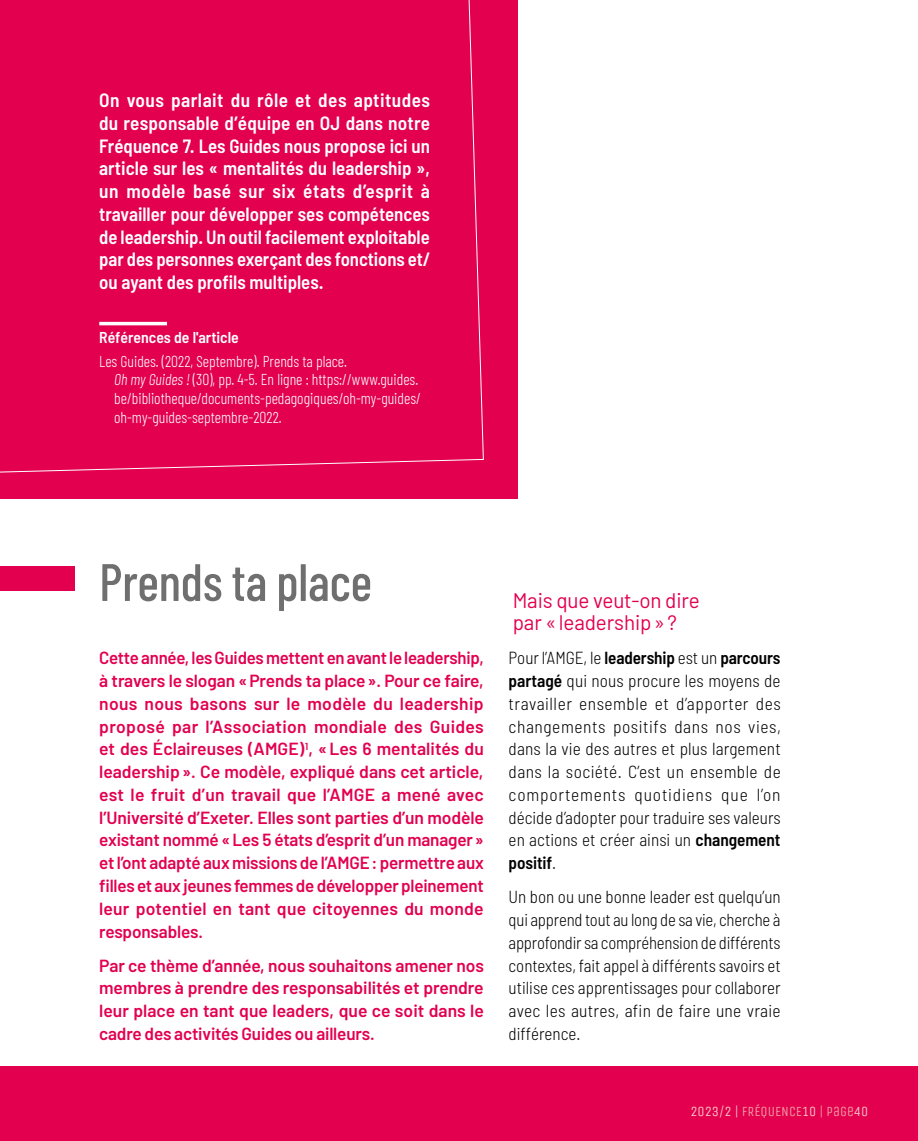
<style>
.page{position:relative;width:918px;height:1141px;background:#fff}
.page>*{position:absolute;margin:0;border:0;box-sizing:border-box;transform-origin:0 0}
.t1{font:500 52.5px "Barlow Condensed";letter-spacing:-.005em;color:#706f6f}
.t2{font:21px/22.8px "Barlow";letter-spacing:-.005em;color:#e2004f}
.t3{font:600 semi-condensed 19.25px/22.8px "Barlow";letter-spacing:-.005em;color:#fff;text-align:justify}
.t4{font:300 semi-condensed 17.5px/22.8px "Barlow";color:#000;text-align:justify}
.t5{font:600 17.5px/22.8px "Barlow";letter-spacing:-.005em;color:#e2004f;text-align:justify;scale:.96 1}
.t6{font:600 17.5px/22.8px "Barlow";letter-spacing:-.005em;color:#e2004f;text-align:justify}
.t7{font:300 15.75px/18.9px "Barlow Condensed";color:#fff}
.t8{font:600 semi-condensed 15.75px "Barlow";color:#fff}
.t9{font:14px "Unica One";color:#f19ba1}
.s1{font-style:italic}
.s2{font-weight:600}
.s3{color:#f7c6c8}
</style>
<div class="page">
<div style="left:0;top:1067px;width:918px;height:74px;background:#e2004f"></div>
<div style="left:0;top:566px;width:74px;height:25px;background:#e2004f"></div>
<div style="left:0;top:0;width:518px;height:498px;background:#e2004f"></div>
<svg style="left:0;top:0;width:484px;height:473px"></svg>
<p class="t3" style="left:99px;top:88px;width:332px">On vous parlait du rôle et des aptitudes du responsable d’équipe en OJ dans notre Fréquence 7. Les Guides nous propose ici un article sur les « mentalités du leadership », un modèle basé sur six états d’esprit à travailler pour développer ses compétences de leadership. Un outil facilement exploitable par des personnes exerçant des fonctions et/ ou ayant des profils multiples.</p>
<p class="t8" style="left:99px;top:327px;width:141px">Références de l'article</p>
<p class="t7" style="left:114px;top:350px;width:308px;text-indent:-15px">Les Guides. (2022, Septembre). Prends ta place.<br><span class="s1">Oh my Guides !</span> (30), pp. 4-5. En ligne : https://www.guides. be/bibliotheque/documents-pedagogiques/oh-my-guides/ oh-my-guides-septembre-2022.</p>
<h1 class="t1" style="left:99px;top:545px;width:274px">Prends ta place</h1>
<p class="t5" style="left:99px;top:645px;width:402px">Cette année, les Guides mettent en avant le leadership, à travers le slogan «Prends ta place». Pour ce faire, nous nous basons sur le modèle du leadership proposé par l’Association mondiale des Guides et des Éclaireuses (AMGE)<sup>1</sup>, «Les 6 mentalités du leadership». Ce modèle, expliqué dans cet article, est le fruit d’un travail que l’AMGE a mené avec l’Université d’Exeter. Elles sont parties d’un modèle existant nommé «Les 5 états d’esprit d’un manager» et l’ont adapté aux missions de l’AMGE: permettre aux filles et aux jeunes femmes de développer pleinement leur potentiel en tant que citoyennes du monde responsables.</p>
<p class="t6" style="left:99px;top:953px;width:386px">Par ce thème d’année, nous souhaitons amener nos membres à prendre des responsabilités et prendre leur place en tant que leaders, que ce soit dans le cadre des activités Guides ou ailleurs.</p>
<p class="t2" style="left:513px;top:587px;width:189px">Mais que veut-on dire par «leadership»?</p>
<p class="t4" style="left:508px;top:646px;width:274px">Pour l’AMGE, le <span class="s2">leadership</span> est un <span class="s2">parcours partagé</span> qui nous procure les moyens de travailler ensemble et d’apporter des changements positifs dans nos vies, dans la vie des autres et plus largement dans la société. C’est un ensemble de comportements quotidiens que l’on décide d’adopter pour traduire ses valeurs en actions et créer ainsi un <span class="s2">changement positif</span>.</p>
<p class="t4" style="left:508px;top:885px;width:274px">Un bon ou une bonne leader est quelqu’un qui apprend tout au long de sa vie, cherche à approfondir sa compréhension de différents contextes, fait appel à différents savoirs et utilise ces apprentissages pour collaborer avec les autres, afin de faire une vraie différence.</p>
<p class="t9" style="left:690px;top:1103px;width:179px"><span class="s3">2023/2 |</span> FRÉQUENCE<span class="s3">10</span> | page<span class="s3">40</span></p>
</div>
